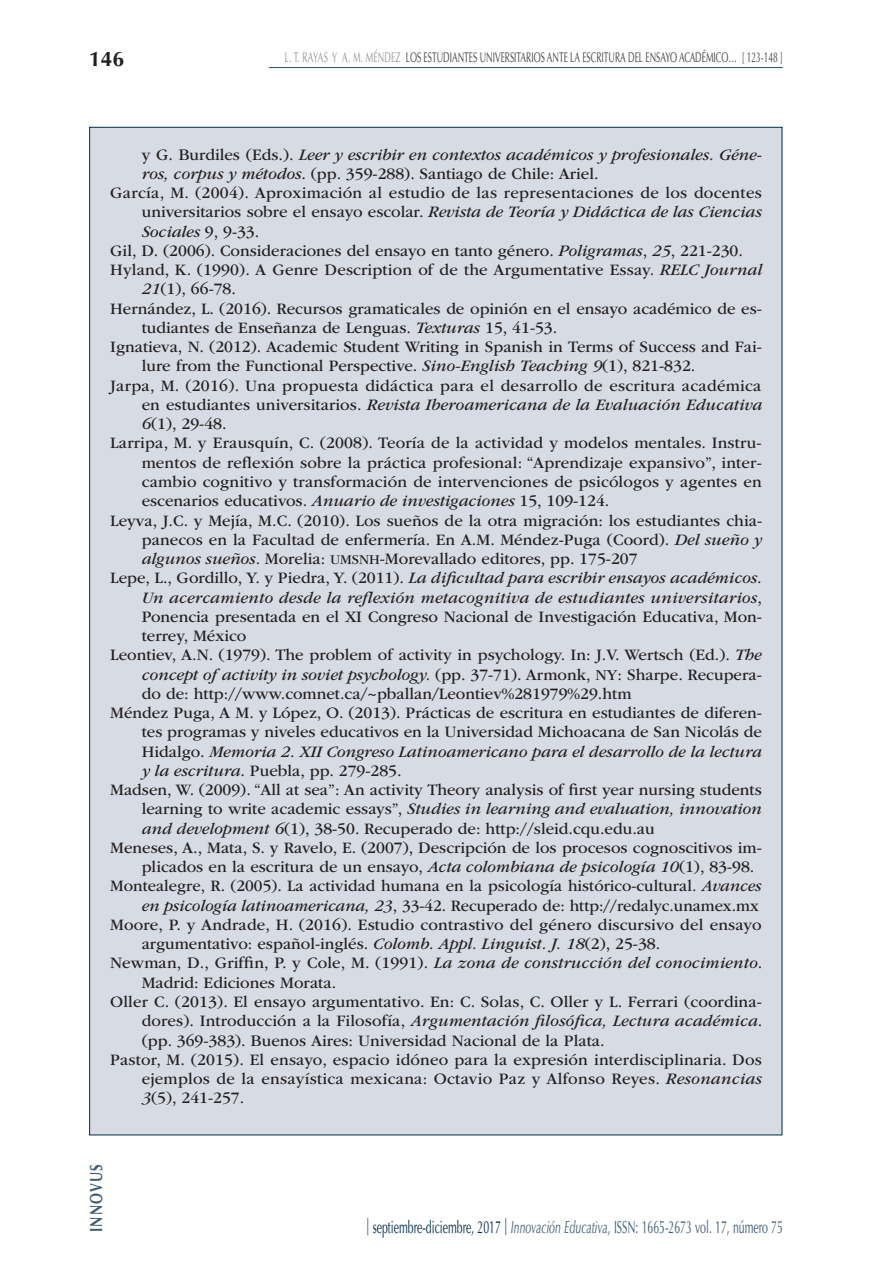
<style>
.page{position:relative;width:887px;height:1284px;background:#fff}
.page>*{position:absolute;margin:0;border:0;box-sizing:border-box;transform-origin:0 0}
.t1{font:700 21px "Optima LT Std";color:#231f20}
.t2{font:17.5px "Optima LT Std";color:#3b5a73;scale:.6 1}
.t3{font:700 17.5px "Optima LT Std";letter-spacing:.1em;color:#3b5a73;scale:.75 1}
.t4{font:16.62px "ITC Garamond Std";color:#231f20}
.t5{font:italic 16.62px "ITC Garamond Std";color:#231f20}
.t6{font:16.62px "ITC Garamond Std";letter-spacing:.02em;color:#231f20}
.t7{font:14px "Optima LT Std";color:#3e3e3f;scale:.6 1}
.s1{color:#939598}
.s2{font-style:normal}
.s3{font-style:italic}
.s4{font-size:14px}
.s5{font-style:normal;font-size:15.75px}
.s6{color:#002b49}
</style>
<div class="page">
<hr style="left:269px;top:67px;width:513px;height:1px;background:#2b506a">
<div style="left:89px;top:127px;width:693px;height:1008px;background:#d7dbe3;border:1px solid #002b49"></div>
<p class="t1" style="left:89px;top:47px;width:37px">146</p>
<p class="t7" style="left:285px;top:49px;width:831px"><span class="s1">L. T. RAYAS Y A. M. MÉNDEZ</span> LOS ESTUDIANTES UNIVERSITARIOS ANTE LA ESCRITURA DEL ENSAYO ACADÉMICO… [ 123-148 ]</p>
<p class="t5" style="left:142px;top:145px;width:621px"><span class="s2">y G. Burdiles (Eds.).</span> Leer y escribir en contextos académicos y profesionales. Géne-</p>
<p class="t4" style="left:142px;top:164px;width:458px"><span class="s3">ros, corpus y métodos</span>. (pp. 359-288). Santiago de Chile: Ariel.</p>
<p class="t6" style="left:110px;top:184px;width:653px">García, M. (2004). Aproximación al estudio de las representaciones de los docentes</p>
<p class="t5" style="left:142px;top:203px;width:621px"><span class="s2">universitarios sobre el ensayo escolar.</span> Revista de Teoría y Didáctica de las Ciencias</p>
<p class="t5" style="left:142px;top:222px;width:119px">Sociales <span class="s2">9, 9-33.</span></p>
<p class="t4" style="left:110px;top:241px;width:634px">Gil, D. (2006). Consideraciones del ensayo en tanto género. <span class="s3">Poligramas</span>, <span class="s3">25</span>, 221-230.</p>
<p class="t4" style="left:110px;top:261px;width:653px">Hyland, K. (1990). A Genre Description of de the Argumentative Essay. <span class="s3">RELC Journal</span></p>
<p class="t4" style="left:142px;top:280px;width:96px"><span class="s3">21</span>(1), 66-78.</p>
<p class="t4" style="left:110px;top:299px;width:653px">Hernández, L. (2016). Recursos gramaticales de opinión en el ensayo académico de es-</p>
<p class="t4" style="left:142px;top:318px;width:417px">tudiantes de Enseñanza de Lenguas. <span class="s3">Texturas</span> 15, 41-53.</p>
<p class="t4" style="left:110px;top:338px;width:653px">Ignatieva, N. (2012). Academic Student Writing in Spanish in Terms of Success and Fai-</p>
<p class="t4" style="left:142px;top:357px;width:555px">lure from the Functional Perspective. <span class="s3">Sino-English Teaching 9</span>(1), 821-832.</p>
<p class="t4" style="left:110px;top:376px;width:652px">Jarpa, M. (2016). Una propuesta didáctica para el desarrollo de escritura académica</p>
<p class="t5" style="left:142px;top:395px;width:622px"><span class="s2">en estudiantes universitarios.</span> Revista Iberoamericana de la Evaluación Educativa</p>
<p class="t4" style="left:142px;top:415px;width:86px"><span class="s3">6</span>(1), 29-48.</p>
<p class="t4" style="left:110px;top:434px;width:653px">Larripa, M. y Erausquín, C. (2008). Teoría de la actividad y modelos mentales. Instru-</p>
<p class="t4" style="left:142px;top:453px;width:621px">mentos de reflexión sobre la práctica profesional: “Aprendizaje expansivo”, inter-</p>
<p class="t4" style="left:142px;top:472px;width:621px">cambio cognitivo y transformación de intervenciones de psicólogos y agentes en</p>
<p class="t4" style="left:142px;top:492px;width:469px">escenarios educativos. <span class="s3">Anuario de investigaciones</span> 15, 109-124.</p>
<p class="t4" style="left:110px;top:511px;width:653px">Leyva, J.C. y Mejía, M.C. (2010). Los sueños de la otra migración: los estudiantes chia-</p>
<p class="t4" style="left:142px;top:530px;width:622px">panecos en la Facultad de enfermería. En A.M. Méndez-Puga (Coord). <span class="s3">Del sueño y</span></p>
<p class="t4" style="left:142px;top:549px;width:497px"><span class="s3">algunos sueños</span>. Morelia: <span class="s4">UMSNH</span>-Morevallado editores, pp. 175-207</p>
<p class="t5" style="left:110px;top:569px;width:653px"><span class="s2">Lepe, L., Gordillo, Y. y Piedra, Y. (2011).</span> La dificultad para escribir ensayos académicos.</p>
<p class="t5" style="left:142px;top:588px;width:622px">Un acercamiento desde la reflexión metacognitiva de estudiantes universitarios<span class="s2">,</span></p>
<p class="t4" style="left:142px;top:607px;width:621px">Ponencia presentada en el XI Congreso Nacional de Investigación Educativa, Mon-</p>
<p class="t4" style="left:142px;top:626px;width:106px">terrey, México</p>
<p class="t4" style="left:110px;top:646px;width:653px">Leontiev, A.N. (1979). The problem of activity in psychology. In: J.V. Wertsch (Ed.). <span class="s3">The</span></p>
<p class="t5" style="left:142px;top:665px;width:621px">concept of activity in soviet psychology. <span class="s2">(pp. 37-71). Armonk,</span> <span class="s5">NY</span><span class="s2">: Sharpe. Recupera-</span></p>
<p class="t4" style="left:142px;top:684px;width:491px">do de: http://www.comnet.ca/~pballan/Leontiev%281979%29.htm</p>
<p class="t4" style="left:110px;top:703px;width:653px">Méndez Puga, A M. y López, O. (2013). Prácticas de escritura en estudiantes de diferen-</p>
<p class="t4" style="left:142px;top:723px;width:621px">tes programas y niveles educativos en la Universidad Michoacana de San Nicolás de</p>
<p class="t5" style="left:142px;top:742px;width:621px"><span class="s2">Hidalgo.</span> Memoria 2. XII Congreso Latinoamericano para el desarrollo de la lectura</p>
<p class="t4" style="left:142px;top:761px;width:261px"><span class="s3">y la escritura</span>. Puebla, pp. 279-285.</p>
<p class="t4" style="left:110px;top:780px;width:653px">Madsen, W. (2009). “All at sea”: An activity Theory analysis of first year nursing students</p>
<p class="t5" style="left:142px;top:800px;width:621px"><span class="s2">learning to write academic essays”,</span> Studies in learning and evaluation, innovation</p>
<p class="t4" style="left:142px;top:819px;width:514px"><span class="s3">and development 6</span>(1), 38-50. Recuperado de: http://sleid.cqu.edu.au</p>
<p class="t4" style="left:110px;top:838px;width:653px">Meneses, A., Mata, S. y Ravelo, E. (2007), Descripción de los procesos cognoscitivos im-</p>
<p class="t4" style="left:142px;top:857px;width:614px">plicados en la escritura de un ensayo, <span class="s3">Acta colombiana de psicología 10</span>(1), 83-98.</p>
<p class="t4" style="left:110px;top:877px;width:652px">Montealegre, R. (2005). La actividad humana en la psicología histórico-cultural<span class="s3">. Avances</span></p>
<p class="t4" style="left:142px;top:896px;width:618px"><span class="s3">en psicología latinoamericana, 23</span>, 33-42. Recuperado de: http://redalyc.unamex.mx</p>
<p class="t4" style="left:110px;top:915px;width:652px">Moore, P. y Andrade, H. (2016). Estudio contrastivo del género discursivo del ensayo</p>
<p class="t4" style="left:142px;top:934px;width:520px">argumentativo: español-inglés. <span class="s3">Colomb. Appl. Linguist. J. 18</span>(2), 25-38.</p>
<p class="t4" style="left:110px;top:954px;width:653px">Newman, D., Griffin, P. y Cole, M. (1991). <span class="s3">La zona de construcción del conocimiento</span>.</p>
<p class="t4" style="left:142px;top:973px;width:196px">Madrid: Ediciones Morata.</p>
<p class="t4" style="left:110px;top:992px;width:653px">Oller C. (2013). El ensayo argumentativo. En: C. Solas, C. Oller y L. Ferrari (coordina-</p>
<p class="t5" style="left:142px;top:1011px;width:622px"><span class="s2">dores). Introducción a la Filosofía,</span> Argumentación filosófica, Lectura académica<span class="s2">.</span></p>
<p class="t4" style="left:142px;top:1031px;width:464px">(pp. 369-383). Buenos Aires: Universidad Nacional de la Plata.</p>
<p class="t4" style="left:110px;top:1050px;width:653px">Pastor, M. (2015). El ensayo, espacio idóneo para la expresión interdisciplinaria. Dos</p>
<p class="t4" style="left:142px;top:1069px;width:621px">ejemplos de la ensayística mexicana: Octavio Paz y Alfonso Reyes. <span class="s3">Resonancias</span></p>
<p class="t4" style="left:142px;top:1088px;width:104px"><span class="s3">3</span>(5), 241-257.</p>
<p class="t3" style="left:86px;top:1232px;width:93px;rotate:-90deg">INNOVUS</p>
<p class="t2" style="left:366px;top:1216px;width:696px"><span class="s6">| septiembre-diciembre, 2017 |</span> <span class="s3">Innovación Educativa</span>, ISSN: 1665-2673 vol. 17, número 75</p>
</div>
